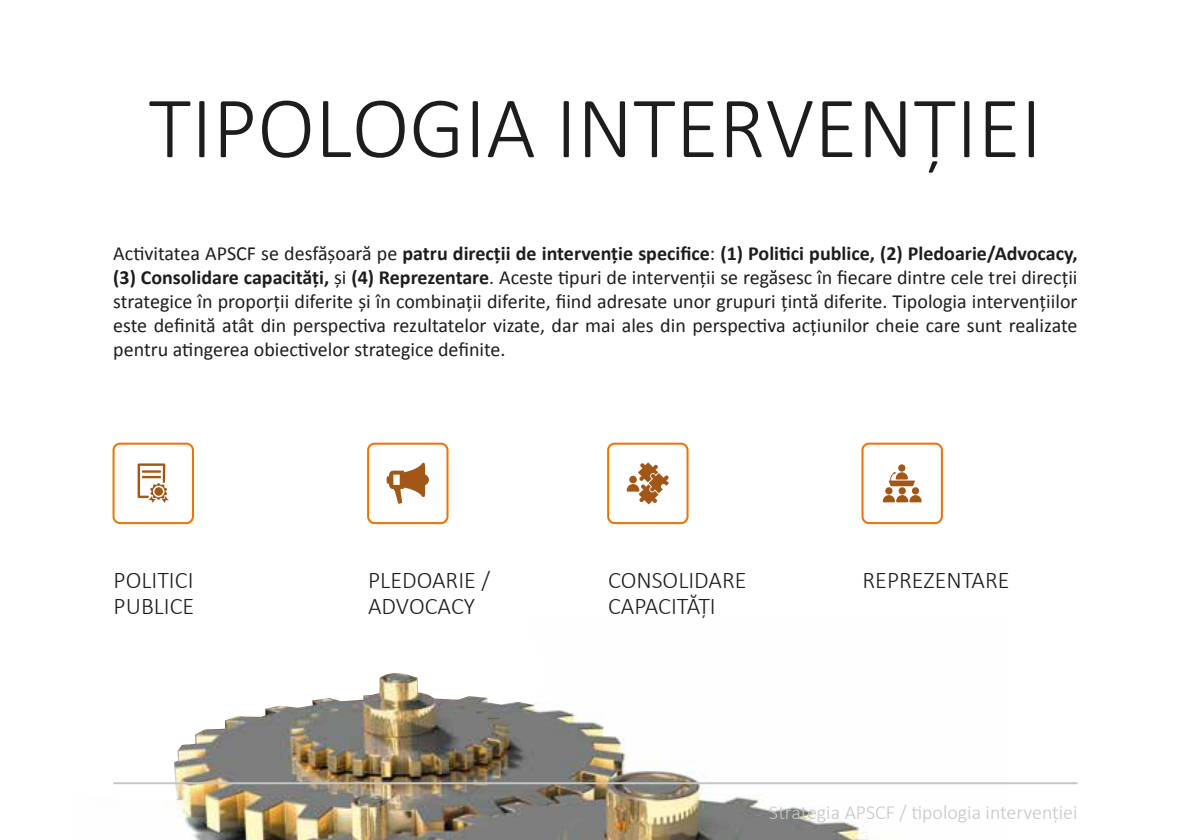
<style>
.page{position:relative;width:1191px;height:840px;background:#fff}
.page>*{position:absolute;margin:0;border:0;box-sizing:border-box;transform-origin:0 0}
.t1{font:300 88px "Calibri";color:#1d1d1b}
.t2{font:300 24px/26px "Calibri";color:#1d1d1b}
.t3{font:20px/24px "Calibri";color:#1d1d1b;text-align:justify}
.t4{font:300 20px "Calibri";color:#c6c6c6}
.s1{font-weight:700}
</style>
<div class="page">
<img style="left:177px;top:710px;width:830px;height:129px">
<img style="left:113px;top:673px;width:436px;height:129px">
<svg style="left:883px;top:464px;width:38px;height:38px"></svg>
<div style="left:861px;top:442px;width:82px;height:82px;border:2px solid #ee7203;border-radius:6px"></div>
<svg style="left:626px;top:462px;width:43px;height:42px"></svg>
<div style="left:607px;top:442px;width:81px;height:82px;border:2px solid #ee7203;border-radius:6px"></div>
<svg style="left:386px;top:462px;width:43px;height:41px"></svg>
<div style="left:367px;top:442px;width:81px;height:82px;border:2px solid #ee7203;border-radius:6px"></div>
<svg style="left:138px;top:463px;width:31px;height:40px"></svg>
<hr style="left:142px;top:475px;width:19px;height:3px;background:#a25717">
<div style="left:113px;top:442px;width:81px;height:82px;border:2px solid #ee7203;border-radius:6px"></div>
<hr style="left:113px;top:781px;width:964px;height:2px;background:#c6c6c6">
<h1 class="t1" style="left:149px;top:73px;width:895px">TIPOLOGIA INTERVENȚIEI</h1>
<p class="t3" style="left:113px;top:240px;width:965px">Activitatea APSCF se desfășoară pe <span class="s1">patru direcții de intervenție specifice</span>: <span class="s1">(1) Politici publice, (2) Pledoarie/Advocacy, (3) Consolidare capacități,</span> și <span class="s1">(4) Reprezentare</span>. Aceste tipuri de intervenţii se regăsesc în fiecare dintre cele trei direcţii strategice în proporţii diferite și în combinaţii diferite, fiind adresate unor grupuri ţintă diferite. Tipologia intervenţiilor este definită atât din perspectiva rezultatelor vizate, dar mai ales din perspectiva acţiunilor cheie care sunt realizate pentru atingerea obiectivelor strategice definite.</p>
<p class="t2" style="left:114px;top:566px;width:82px">POLITICI<br>PUBLICE</p>
<p class="t2" style="left:368px;top:566px;width:123px">PLEDOARIE /<br>ADVOCACY</p>
<p class="t2" style="left:608px;top:566px;width:140px">CONSOLIDARE<br>CAPACITĂȚI</p>
<p class="t2" style="left:862px;top:566px;width:148px">REPREZENTARE</p>
<p class="t4" style="left:769px;top:799px;width:310px">Strategia APSCF / tipologia intervenției</p>
</div>
